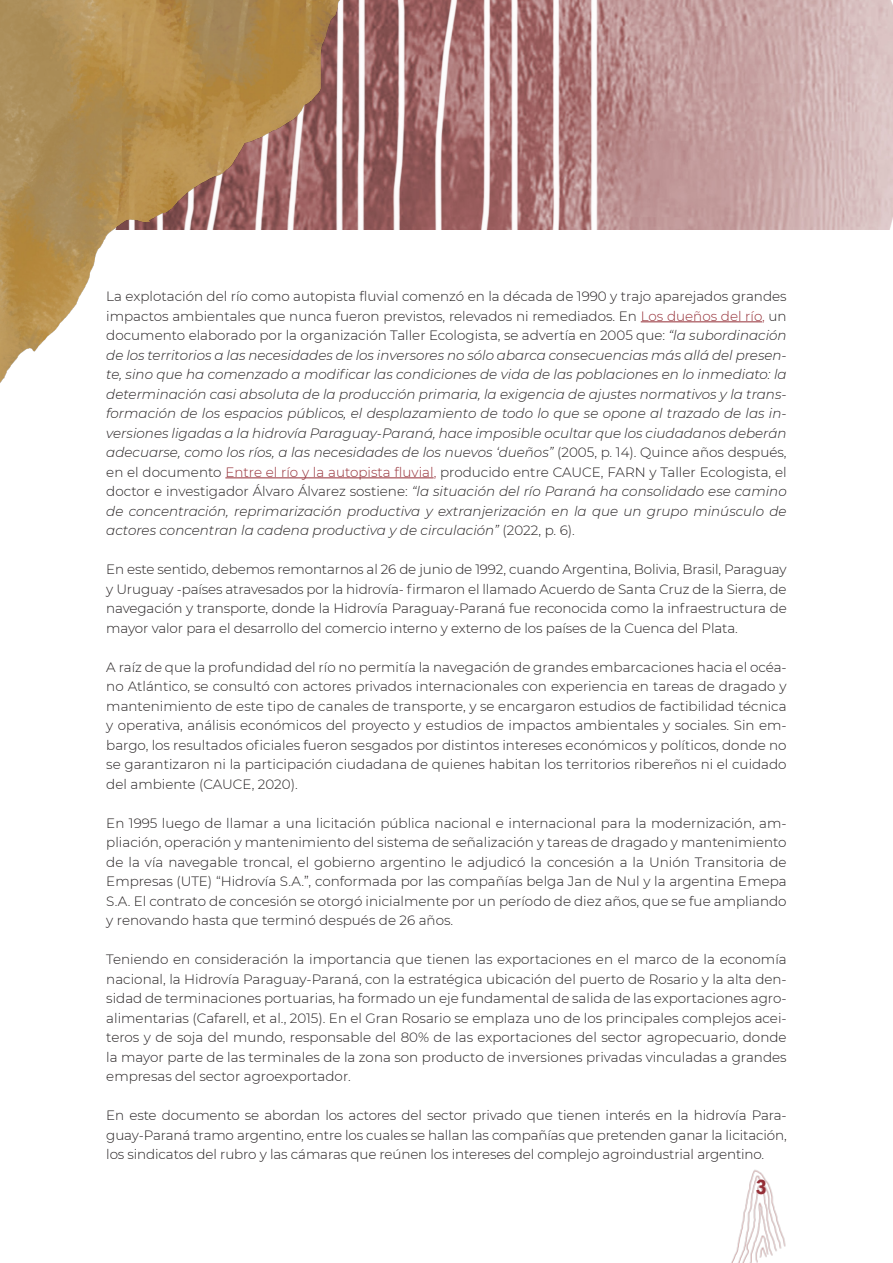
<style>
.page{position:relative;width:893px;height:1263px;background:#fff}
.page>*{position:absolute;margin:0;border:0;box-sizing:border-box;transform-origin:0 0}
.t1{font:600 condensed 21px "Franklin Gothic";color:#952f37}
.t2{font:300 13.5px/19.5px "Montserrat";letter-spacing:-.005em;color:#231f20;text-align:justify}
.t3{font:italic 300 13.5px/19.5px "Montserrat";color:#231f20;text-align:justify}
.s1{font-style:normal}
.s2{font-style:normal;color:#952f37}
</style>
<div class="page">
<img style="left:731px;top:1170px;width:55px;height:93px">
<img style="left:491px;top:0;width:402px;height:230px">
<img style="left:0;top:0;width:491px;height:383px">
<hr style="left:641px;top:321px;width:121px;height:1px;background:#952f37">
<hr style="left:225px;top:477px;width:209px;height:1px;background:#952f37">
<p class="t3" style="left:106px;top:286px;width:682px"><span class="s1">La explotación del río como autopista fluvial comenzó en la década de 1990 y trajo aparejados grandes impactos ambientales que nunca fueron previstos, relevados ni remediados. En</span> <span class="s2">Los dueños del río,</span> <span class="s1">un documento elaborado por la organización Taller Ecologista, se advertía en 2005 que:</span> “la subordinación de los territorios a las necesidades de los inversores no sólo abarca consecuencias más allá del presen&shy;te, sino que ha comenzado a modificar las condiciones de vida de las poblaciones en lo inmediato: la determinación casi absoluta de la producción primaria, la exigencia de ajustes normativos y la trans&shy;formación de los espacios públicos, el desplazamiento de todo lo que se opone al trazado de las in&shy;versiones ligadas a la hidrovía Paraguay-Paraná, hace imposible ocultar que los ciudadanos deberán adecuarse, como los ríos, a las necesidades de los nuevos ‘dueños” <span class="s1">(2005, p. 14). Quince años después, en el documento</span> <span class="s2">Entre el río y la autopista fluvial,</span> <span class="s1">producido entre CAUCE, FARN y Taller Ecologista, el doctor e investigador Álvaro Álvarez sostiene:</span> “la situación del río Paraná ha consolidado ese camino de concentración, reprimarización productiva y extranjerización en la que un grupo minúsculo de actores concentran la cadena productiva y de circulación” <span class="s1">(2022, p. 6).</span></p>
<p class="t2" style="left:106px;top:559px;width:682px">En este sentido, debemos remontarnos al 26 de junio de 1992, cuando Argentina, Bolivia, Brasil, Paraguay y Uruguay -países atravesados por la hidrovía- firmaron el llamado Acuerdo de Santa Cruz de la Sierra, de navegación y transporte, donde la Hidrovía Paraguay-Paraná fue reconocida como la infraestructura de mayor valor para el desarrollo del comercio interno y externo de los países de la Cuenca del Plata.</p>
<p class="t2" style="left:106px;top:657px;width:682px">A raíz de que la profundidad del río no permitía la navegación de grandes embarcaciones hacia el océa&shy;no Atlántico, se consultó con actores privados internacionales con experiencia en tareas de dragado y mantenimiento de este tipo de canales de transporte, y se encargaron estudios de factibilidad técnica y operativa, análisis económicos del proyecto y estudios de impactos ambientales y sociales. Sin em&shy;bargo, los resultados oficiales fueron sesgados por distintos intereses económicos y políticos, donde no se garantizaron ni la participación ciudadana de quienes habitan los territorios ribereños ni el cuidado del ambiente (CAUCE, 2020).</p>
<p class="t2" style="left:106px;top:813px;width:682px">En 1995 luego de llamar a una licitación pública nacional e internacional para la modernización, am&shy;pliación, operación y mantenimiento del sistema de señalización y tareas de dragado y mantenimiento de la vía navegable troncal, el gobierno argentino le adjudicó la concesión a la Unión Transitoria de Empresas (UTE) “Hidrovía S.A.”, conformada por las compañías belga Jan de Nul y la argentina Emepa S.A. El contrato de concesión se otorgó inicialmente por un período de diez años, que se fue ampliando y renovando hasta que terminó después de 26 años.</p>
<p class="t2" style="left:106px;top:949px;width:682px">Teniendo en consideración la importancia que tienen las exportaciones en el marco de la economía nacional, la Hidrovía Paraguay-Paraná, con la estratégica ubicación del puerto de Rosario y la alta den&shy;sidad de terminaciones portuarias, ha formado un eje fundamental de salida de las exportaciones agro&shy;alimentarias (Cafarell, et al., 2015). En el Gran Rosario se emplaza uno de los principales complejos acei&shy;teros y de soja del mundo, responsable del 80% de las exportaciones del sector agropecuario, donde la mayor parte de las terminales de la zona son producto de inversiones privadas vinculadas a grandes empresas del sector agroexportador.</p>
<p class="t2" style="left:106px;top:1105px;width:682px">En este documento se abordan los actores del sector privado que tienen interés en la hidrovía Para&shy;guay-Paraná tramo argentino, entre los cuales se hallan las compañías que pretenden ganar la licitación, los sindicatos del rubro y las cámaras que reúnen los intereses del complejo agroindustrial argentino.</p>
<h1 class="t1" style="left:756px;top:1172px;width:12px">3</h1>
</div>
